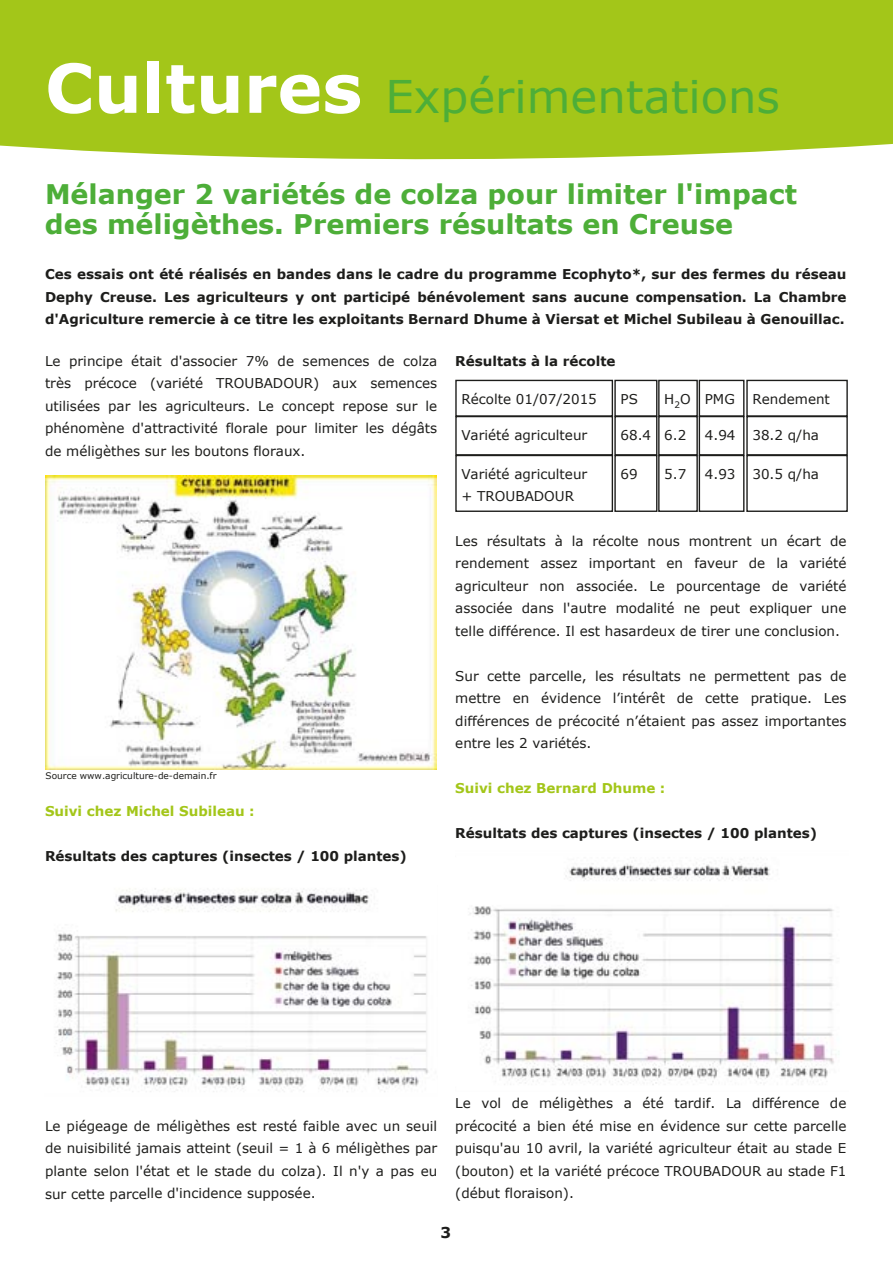
<style>
.page{position:relative;width:893px;height:1263px;background:#fff}
.page>*{position:absolute;margin:0;border:0;box-sizing:border-box;transform-origin:0 0}
.t1{font:45px "Verdana";color:#4dae38}
.t2{font:700 27px/30px "Verdana";color:#4dae38}
.t3{font:700 15px "Verdana";color:#1d1d1b}
.t4{font:13.5px/22.5px "Verdana";color:#1d1d1b;text-align:justify}
.t5{font:700 13.5px/22.5px "Verdana";color:#1d1d1b;text-align:justify}
.t6{font:700 13.5px "Verdana";color:#a3c619}
.t7{font:9px "Verdana";color:#1d1d1b}
.s1{font-weight:700;font-size:67.5px;color:#fff}
</style>
<div class="page">
<div style="left:0;top:0;width:893px;height:160px;background:#a3c619"></div>
<img style="left:56px;top:888px;width:372px;height:204px">
<div style="left:455px;top:380px;width:158px;height:37px;border:1px solid #1d1d1b"></div>
<div style="left:614px;top:380px;width:43px;height:37px;border:1px solid #1d1d1b"></div>
<div style="left:658px;top:380px;width:40px;height:37px;border:1px solid #1d1d1b"></div>
<div style="left:699px;top:380px;width:45px;height:37px;border:1px solid #1d1d1b"></div>
<div style="left:746px;top:380px;width:102px;height:37px;border:1px solid #1d1d1b"></div>
<div style="left:455px;top:416px;width:158px;height:39px;border:1px solid #1d1d1b"></div>
<div style="left:614px;top:416px;width:43px;height:39px;border:1px solid #1d1d1b"></div>
<div style="left:658px;top:416px;width:40px;height:39px;border:1px solid #1d1d1b"></div>
<div style="left:699px;top:416px;width:45px;height:39px;border:1px solid #1d1d1b"></div>
<div style="left:746px;top:416px;width:102px;height:39px;border:1px solid #1d1d1b"></div>
<div style="left:455px;top:455px;width:158px;height:57px;border:1px solid #1d1d1b"></div>
<div style="left:614px;top:455px;width:43px;height:57px;border:1px solid #1d1d1b"></div>
<div style="left:658px;top:455px;width:40px;height:57px;border:1px solid #1d1d1b"></div>
<div style="left:699px;top:455px;width:45px;height:57px;border:1px solid #1d1d1b"></div>
<div style="left:746px;top:455px;width:102px;height:57px;border:1px solid #1d1d1b"></div>
<img style="left:45px;top:476px;width:392px;height:293px">
<img style="left:470px;top:857px;width:369px;height:228px">
<p class="t1" style="left:45px;top:68px;width:736px"><span class="s1">Cultures</span> Expérimentations</p>
<p class="t2" style="left:45px;top:178px;width:754px">Mélanger 2 variétés de colza pour limiter l'impact des méligèthes. Premiers résultats en Creuse</p>
<p class="t5" style="left:45px;top:262px;width:803px">Ces essais ont été réalisés en bandes dans le cadre du programme Ecophyto*, sur des fermes du réseau Dephy Creuse. Les agriculteurs y ont participé bénévolement sans aucune compensation. La Chambre d'Agriculture remercie à ce titre les exploitants Bernard Dhume à Viersat et Michel Subileau à Genouillac.</p>
<p class="t4" style="left:45px;top:349px;width:394px">Le principe était d'associer 7% de semences de colza très précoce (variété TROUBADOUR) aux semences utilisées par les agriculteurs. Le concept repose sur le phénomène d'attractivité florale pour limiter les dégâts de méligèthes sur les boutons floraux.</p>
<p class="t7" style="left:46px;top:770px;width:173px">Source www.agriculture-de-demain.fr</p>
<p class="t6" style="left:45px;top:802px;width:211px">Suivi chez Michel Subileau :</p>
<p class="t5" style="left:45px;top:844px;width:363px">Résultats des captures (insectes / 100 plantes)</p>
<p class="t5" style="left:455px;top:349px;width:162px">Résultats à la récolte</p>
<p class="t4" style="left:461px;top:387px;width:137px">Récolte 01/07/2015</p>
<p class="t4" style="left:620px;top:387px;width:19px">PS</p>
<p class="t4" style="left:664px;top:387px;width:72px">H<sub>2</sub>O PMG</p>
<p class="t4" style="left:752px;top:387px;width:79px">Rendement</p>
<p class="t4" style="left:461px;top:423px;width:127px">Variété agriculteur</p>
<p class="t4" style="left:620px;top:423px;width:67px">68.4 6.2</p>
<p class="t4" style="left:705px;top:423px;width:32px">4.94</p>
<p class="t4" style="left:752px;top:423px;width:68px">38.2 q/ha</p>
<p class="t4" style="left:461px;top:462px;width:127px">Variété agriculteur + TROUBADOUR</p>
<p class="t4" style="left:620px;top:462px;width:19px">69</p>
<p class="t4" style="left:664px;top:462px;width:24px">5.7</p>
<p class="t4" style="left:705px;top:462px;width:32px">4.93</p>
<p class="t4" style="left:752px;top:462px;width:68px">30.5 q/ha</p>
<p class="t4" style="left:455px;top:529px;width:393px">Les résultats à la récolte nous montrent un écart de rendement assez important en faveur de la variété agriculteur non associée. Le pourcentage de variété associée dans l'autre modalité ne peut expliquer une telle différence. Il est hasardeux de tirer une conclusion.</p>
<p class="t4" style="left:455px;top:664px;width:393px">Sur cette parcelle, les résultats ne permettent pas de mettre en évidence l’intérêt de cette pratique. Les différences de précocité n’étaient pas assez importantes entre les 2 variétés.</p>
<p class="t6" style="left:455px;top:780px;width:212px">Suivi chez Bernard Dhume :</p>
<p class="t5" style="left:455px;top:822px;width:363px">Résultats des captures (insectes / 100 plantes)</p>
<p class="t4" style="left:45px;top:1114px;width:394px">Le piégeage de méligèthes est resté faible avec un seuil de nuisibilité jamais atteint (seuil = 1 à 6 méligèthes par plante selon l'état et le stade du colza). Il n'y a pas eu sur cette parcelle d'incidence supposée.</p>
<p class="t4" style="left:455px;top:1092px;width:393px">Le vol de méligèthes a été tardif. La différence de précocité a bien été mise en évidence sur cette parcelle puisqu'au 10 avril, la variété agriculteur était au stade E (bouton) et la variété précoce TROUBADOUR au stade F1 (début floraison).</p>
<p class="t3" style="left:440px;top:1223px;width:12px">3</p>
</div>
